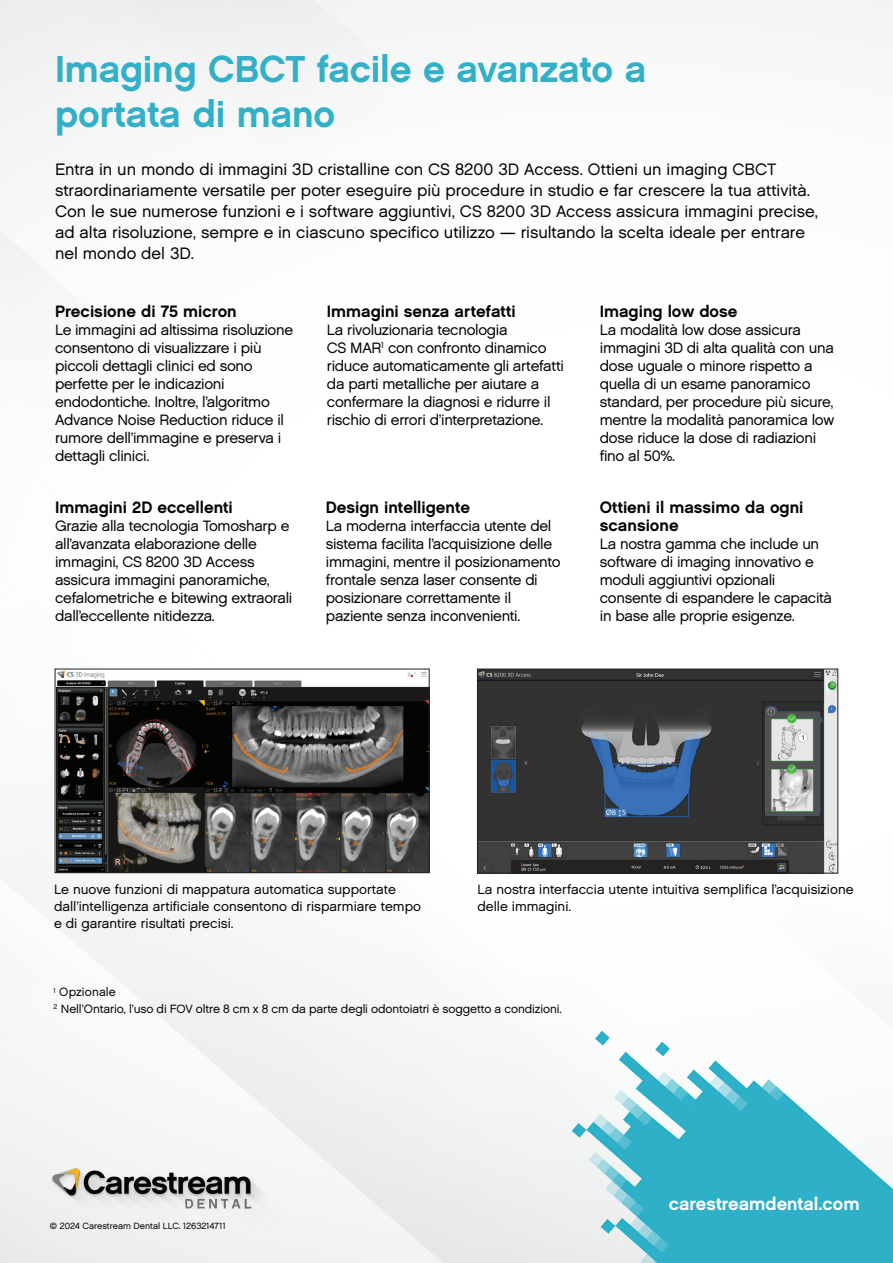
<style>
.page{position:relative;width:893px;height:1263px;background:#fff}
.page>*{position:absolute;margin:0;border:0;box-sizing:border-box;transform-origin:0 0}
.Subheader_1{font:37.5px/45px "Chalet New York Nineteen Sixty";letter-spacing:-.005em;color:#32b0c8}
.Purple_Header{font:18px "Chalet New York Nineteen Sixty";color:#fff}
.Body{font:16.5px/21px "Chalet London Nineteen Sixty";color:#040503}
.t1{font:16.5px/18px "Chalet New York Nineteen Sixty";color:#040503}
.t2{font:15px/18px "Chalet London Nineteen Sixty";letter-spacing:-.02em;color:#040503}
.t3{font:13.5px/16.5px "Chalet London Nineteen Sixty";color:#040503}
.Body-2{font:12px "Chalet London Nineteen Sixty";letter-spacing:-.01em;color:#040503}
.Body-3{font:12px "Chalet London Nineteen Sixty";letter-spacing:.01em;color:#040503}
.t4{font:9px "Chalet London Nineteen Sixty";color:#000002}
</style>
<div class="page">
<img style="left:558px;top:1031px;width:335px;height:232px">
<img style="left:31px;top:1150px;width:250px;height:93px">
<img style="left:57px;top:671px;width:370px;height:200px">
<div style="left:55px;top:669px;width:374px;height:204px;border:1px solid #231f20"></div>
<img style="left:479px;top:671px;width:357px;height:200px">
<div style="left:477px;top:669px;width:361px;height:204px;border:1px solid #231f20"></div>
<img style="left:764px;top:704px;width:57px;height:119px">
<div style="left:762px;top:702px;width:61px;height:123px;border:1px solid #231f20"></div>
<p class="Subheader_1" style="left:55px;top:46px;width:593px">Imaging CBCT facile e avanzato a portata di mano</p>
<p class="Body" style="left:55px;top:159px;width:764px">Entra in un mondo di immagini 3D cristalline con CS 8200 3D Access. Ottieni un imaging CBCT straordinariamente versatile per poter eseguire più procedure in studio e far crescere la tua attività.<br>Con le sue numerose funzioni e i software aggiuntivi, CS 8200 3D Access assicura immagini precise, ad alta risoluzione, sempre e in ciascuno specifico utilizzo — risultando la scelta ideale per entrare nel mondo del 3D.</p>
<p class="t1" style="left:55px;top:302px;width:183px">Precisione di 75 micron</p>
<p class="t2" style="left:55px;top:320px;width:240px">Le immagini ad altissima risoluzione consentono di visualizzare i più piccoli dettagli clinici ed sono perfette per le indicazioni endodontiche. Inoltre, l’algoritmo<br>Advance Noise Reduction riduce il rumore dell’immagine e preserva i dettagli clinici.</p>
<p class="t1" style="left:55px;top:497px;width:179px">Immagini 2D eccellenti</p>
<p class="t2" style="left:55px;top:516px;width:239px">Grazie alla tecnologia Tomosharp e all’avanzata elaborazione delle immagini, CS 8200 3D Access assicura immagini panoramiche, cefalometriche e bitewing extraorali dall’eccellente nitidezza.</p>
<p class="t1" style="left:327px;top:302px;width:190px">Immagini senza artefatti</p>
<p class="t2" style="left:327px;top:320px;width:239px">La rivoluzionaria tecnologia<br>CS MAR<sup>1</sup> con confronto dinamico riduce automaticamente gli artefatti da parti metalliche per aiutare a confermare la diagnosi e ridurre il rischio di errori d’interpretazione.</p>
<p class="t1" style="left:326px;top:497px;width:146px">Design intelligente</p>
<p class="t2" style="left:326px;top:516px;width:236px">La moderna interfaccia utente del sistema facilita l’acquisizione delle immagini, mentre il posizionamento frontale senza laser consente di posizionare correttamente il paziente senza inconvenienti.</p>
<p class="t1" style="left:600px;top:302px;width:139px">Imaging low dose</p>
<p class="t2" style="left:600px;top:320px;width:236px">La modalità low dose assicura immagini 3D di alta qualità con una dose uguale o minore rispetto a quella di un esame panoramico standard, per procedure più sicure, mentre la modalità panoramica low dose riduce la dose di radiazioni fino al 50%.</p>
<p class="t1" style="left:600px;top:497px;width:205px">Ottieni il massimo da ogni scansione</p>
<p class="t2" style="left:600px;top:534px;width:234px">La nostra gamma che include un software di imaging innovativo e moduli aggiuntivi opzionali consente di espandere le capacità in base alle proprie esigenze.</p>
<p class="t3" style="left:54px;top:881px;width:369px">Le nuove funzioni di mappatura automatica supportate dall’intelligenza artificiale consentono di risparmiare tempo e di garantire risultati precisi.</p>
<p class="t3" style="left:477px;top:881px;width:378px">La nostra interfaccia utente intuitiva semplifica l’acquisizione delle immagini.</p>
<p class="Body-3" style="left:53px;top:985px;width:64px"><sup>1</sup> Opzionale</p>
<p class="Body-2" style="left:53px;top:1001px;width:510px"><sup>2</sup> Nell’Ontario, l’uso di FOV oltre 8 cm x 8 cm da parte degli odontoiatri è soggetto a condizioni.</p>
<p class="t4" style="left:50px;top:1220px;width:178px">© 2024 Carestream Dental LLC. 1263214711</p>
<p class="Purple_Header" style="left:669px;top:1192px;width:192px">carestreamdental.com</p>
</div>
